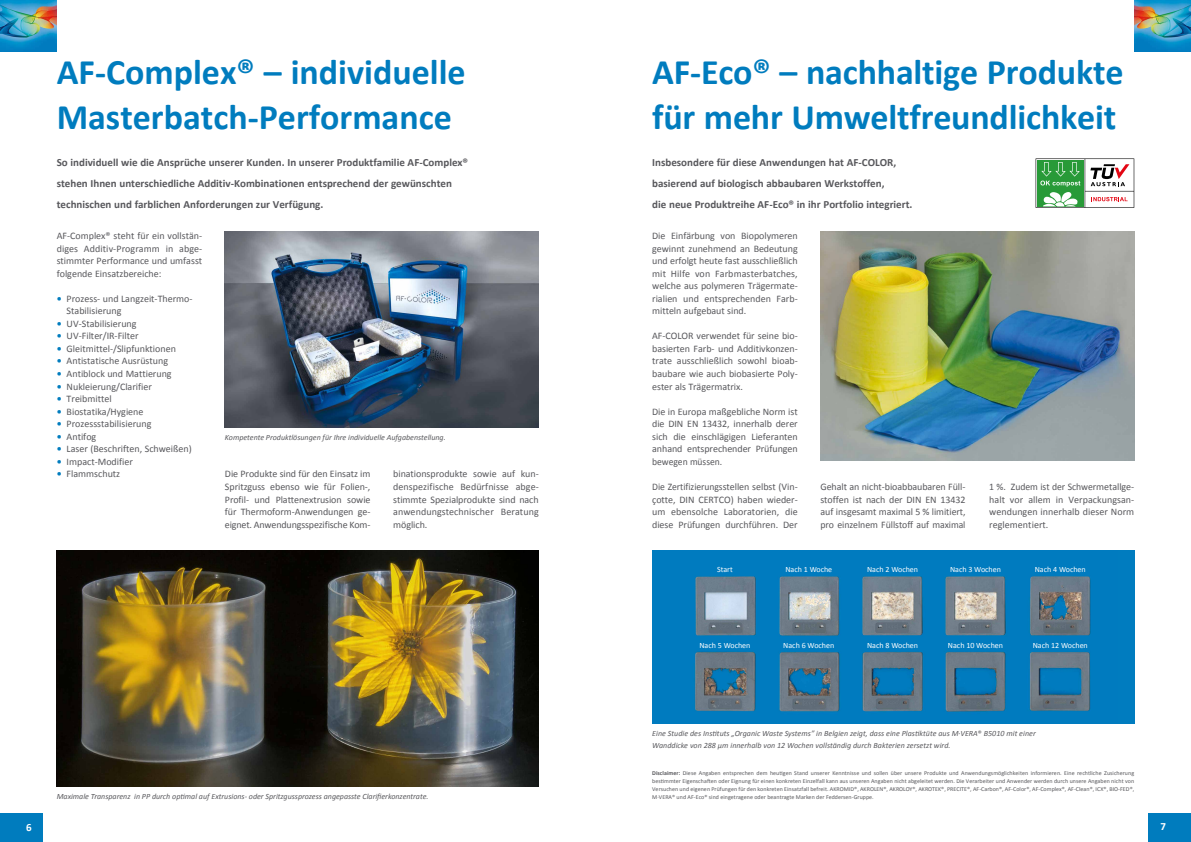
<style>
.page{position:relative;width:1191px;height:842px;background:#fff}
.page>*{position:absolute;margin:0;border:0;box-sizing:border-box;transform-origin:0 0}
.t1{font:700 36px/45px "Calibri";letter-spacing:-.005em;color:#007cbe}
.t2{font:700 11px/21px "Calibri";color:#58585c}
.t3{font:700 11px "Calibri";color:#fff}
.t4{font:10px/12.5px "Calibri";color:#58585c;text-align:justify}
.t5{font:10px/12.5px "Calibri";color:#58585c;text-align:justify;scale:.96 1}
.t6{font:italic 8px/12.6px "Calibri";color:#58585c}
.t7{font:8px "Calibri";color:#fff}
.t8{font:6px/8px "Calibri";letter-spacing:.005em;color:#58585c;text-align:justify}
.s1{font-weight:700;color:#007cbe}
.s2{font-style:normal}
.s3{font-weight:700}
</style>
<div class="page">
<div style="left:0;top:814px;width:43px;height:28px;background:#007cbe"></div>
<div style="left:1148px;top:814px;width:43px;height:28px;background:#007cbe"></div>
<img style="left:0;top:0;width:57px;height:51px">
<img style="left:1134px;top:0;width:57px;height:51px">
<div style="left:1117px;top:551px;width:17px;height:172px;background:#007cbf"></div>
<div style="left:652px;top:551px;width:23px;height:172px;background:#007bbf"></div>
<img style="left:675px;top:551px;width:173px;height:172px">
<img style="left:1018px;top:551px;width:99px;height:172px">
<img style="left:936px;top:551px;width:82px;height:172px">
<img style="left:848px;top:551px;width:88px;height:172px">
<img style="left:225px;top:231px;width:314px;height:196px">
<img style="left:57px;top:551px;width:482px;height:235px">
<img style="left:820px;top:231px;width:314px;height:230px">
<svg style="left:1035px;top:158px;width:99px;height:50px"></svg>
<h1 class="t1" style="left:57px;top:49px;width:410px">AF-Complex® – individuelle<br>Masterbatch-Performance</h1>
<h1 class="t1" style="left:652px;top:49px;width:473px">AF-Eco® – nachhaltige Produkte für mehr Umweltfreundlichkeit</h1>
<p class="t2" style="left:652px;top:151px;width:262px">Insbesondere für diese Anwendungen hat AF-COLOR, basierend auf biologisch abbaubaren Werkstoffen,<br>die neue Produktreihe AF-Eco® in ihr Portfolio integriert.</p>
<p class="t4" style="left:652px;top:229px;width:147px">Die Einfärbung von Biopolymeren gewinnt zunehmend an Bedeutung und erfolgt heute fast ausschließlich mit Hilfe von Farbmasterbatches, welche aus polymeren Trägermate&shy;rialien und entsprechenden Farb&shy;mitteln aufgebaut sind.</p>
<p class="t4" style="left:652px;top:330px;width:147px">AF-COLOR verwendet für seine bio&shy;basierten Farb- und Additivkonzen&shy;trate ausschließlich sowohl bioab&shy;baubare wie auch biobasierte Poly&shy;ester als Trägermatrix.</p>
<p class="t4" style="left:652px;top:405px;width:147px">Die in Europa maßgebliche Norm ist die DIN EN 13432, innerhalb derer sich die einschlägigen Lieferanten anhand entsprechender Prüfungen bewegen müssen.</p>
<p class="t5" style="left:652px;top:480px;width:153px">Die Zertifizierungsstellen selbst (Vin&shy;çotte, DIN CERTCO) haben wieder&shy;um ebensolche Laboratorien, die diese Prüfungen durchführen. Der</p>
<p class="t2" style="left:57px;top:151px;width:413px">So individuell wie die Ansprüche unserer Kunden. In unserer Produktfamilie AF-Complex® stehen Ihnen unterschiedliche Additiv-Kombinationen entsprechend der gewünschten technischen und farblichen Anforderungen zur Verfügung.</p>
<p class="t4" style="left:57px;top:229px;width:147px">AF-Complex® steht für ein vollstän&shy;diges Additiv-Programm in abge&shy;stimmter Performance und umfasst folgende Einsatzbereiche:</p>
<p class="t4" style="left:67px;top:292px;width:127px;text-indent:-10px"><span class="s1">•</span> Prozess- und Langzeit-Thermo-<br>Stabilisierung</p>
<p class="t4" style="left:57px;top:317px;width:81px"><span class="s1">•</span> UV-Stabilisierung</p>
<p class="t4" style="left:57px;top:330px;width:83px"><span class="s1">•</span> UV-Filter/IR-Filter</p>
<p class="t4" style="left:57px;top:342px;width:121px"><span class="s1">•</span> Gleitmittel-/Slipfunktionen</p>
<p class="t4" style="left:57px;top:355px;width:113px"><span class="s1">•</span> Antistatische Ausrüstung</p>
<p class="t4" style="left:57px;top:367px;width:116px"><span class="s1">•</span> Antiblock und Mattierung</p>
<p class="t4" style="left:57px;top:380px;width:97px"><span class="s1">•</span> Nukleierung/Clarifier</p>
<p class="t4" style="left:57px;top:393px;width:57px"><span class="s1">•</span> Treibmittel</p>
<p class="t4" style="left:57px;top:405px;width:88px"><span class="s1">•</span> Biostatika/Hygiene</p>
<p class="t4" style="left:57px;top:418px;width:96px"><span class="s1">•</span> Prozessstabilisierung</p>
<p class="t4" style="left:57px;top:430px;width:41px"><span class="s1">•</span> Antifog</p>
<p class="t4" style="left:57px;top:443px;width:137px"><span class="s1">•</span> Laser (Beschriften, Schweißen)</p>
<p class="t4" style="left:57px;top:455px;width:78px"><span class="s1">•</span> Impact-Modifier</p>
<p class="t4" style="left:57px;top:468px;width:65px"><span class="s1">•</span> Flammschutz</p>
<p class="t4" style="left:225px;top:468px;width:147px">Die Produkte sind für den Einsatz im Spritzguss ebenso wie für Folien-, Profil- und Plattenextrusion sowie für Thermoform-Anwendungen ge&shy;eignet. Anwendungsspezifische Kom-</p>
<p class="t4" style="left:393px;top:468px;width:147px">binationsprodukte sowie auf kun&shy;denspezifische Bedürfnisse abge&shy;stimmte Spezialprodukte sind nach anwendungstechnischer Beratung möglich.</p>
<p class="t6" style="left:225px;top:430px;width:222px">Kompetente Produktlösungen für Ihre individuelle Aufgabenstellung.</p>
<p class="t4" style="left:820px;top:481px;width:147px">Gehalt an nicht-bioabbaubaren Füll&shy;stoffen ist nach der DIN EN 13432 auf insgesamt maximal 5 % limitiert, pro einzelnem Füllstoff auf maximal</p>
<p class="t4" style="left:989px;top:481px;width:147px">1 %. Zudem ist der Schwermetallge&shy;halt vor allem in Verpackungsan&shy;wendungen innerhalb dieser Norm reglementiert.</p>
<p class="t7" style="left:717px;top:564px;width:17px">Start</p>
<p class="t7" style="left:785px;top:564px;width:48px">Nach 1 Woche</p>
<p class="t7" style="left:867px;top:564px;width:53px">Nach 2 Wochen</p>
<p class="t7" style="left:950px;top:564px;width:53px">Nach 3 Wochen</p>
<p class="t7" style="left:1034px;top:564px;width:53px">Nach 4 Wochen</p>
<p class="t6" style="left:57px;top:790px;width:373px">Maximale Transparenz in PP durch optimal auf Extrusions- oder Spritzgussprozess angepasste Clarifierkonzentrate.</p>
<p class="t7" style="left:699px;top:640px;width:53px">Nach 5 Wochen</p>
<p class="t7" style="left:783px;top:640px;width:53px">Nach 6 Wochen</p>
<p class="t7" style="left:867px;top:640px;width:53px">Nach 8 Wochen</p>
<p class="t7" style="left:948px;top:640px;width:57px">Nach 10 Wochen</p>
<p class="t7" style="left:1032px;top:640px;width:57px">Nach 12 Wochen</p>
<p class="t6" style="left:652px;top:726px;width:385px">Eine Studie des Instituts „Organic Waste Systems” in Belgien zeigt, dass eine Plastiktüte aus M<span class="s2">·</span>VERA<span class="s2">®</span> B5010 mit einer<br>Wanddicke von 288 µm innerhalb von 12 Wochen vollständig durch Bakterien zersetzt wird.</p>
<p class="t8" style="left:652px;top:769px;width:483px"><span class="s3">Disclaimer:</span> Diese Angaben entsprechen dem heutigen Stand unserer Kenntnisse und sollen über unsere Produkte und Anwendungsmöglichkeiten informieren. Eine rechtliche Zusicherung bestimmter Eigenschaften oder Eignung für einen konkreten Einzelfall kann aus unseren Angaben nicht abgeleitet werden. Die Verarbeiter und Anwender werden durch unsere Angaben nicht von Versuchen und eigenen Prüfungen für den konkreten Einsatzfall befreit. AKROMID®, AKROLEN®, AKROLOY®, AKROTEK®, PRECITE®, AF-Carbon®, AF-Color®, AF-Complex®, AF-Clean®, ICX®, BIO-FED®, M·VERA® und AF-Eco® sind eingetragene oder beantragte Marken der Feddersen-Gruppe.</p>
<p class="t3" style="left:26px;top:820px;width:7px">6</p>
<p class="t3" style="left:1160px;top:819px;width:7px">7</p>
</div>
